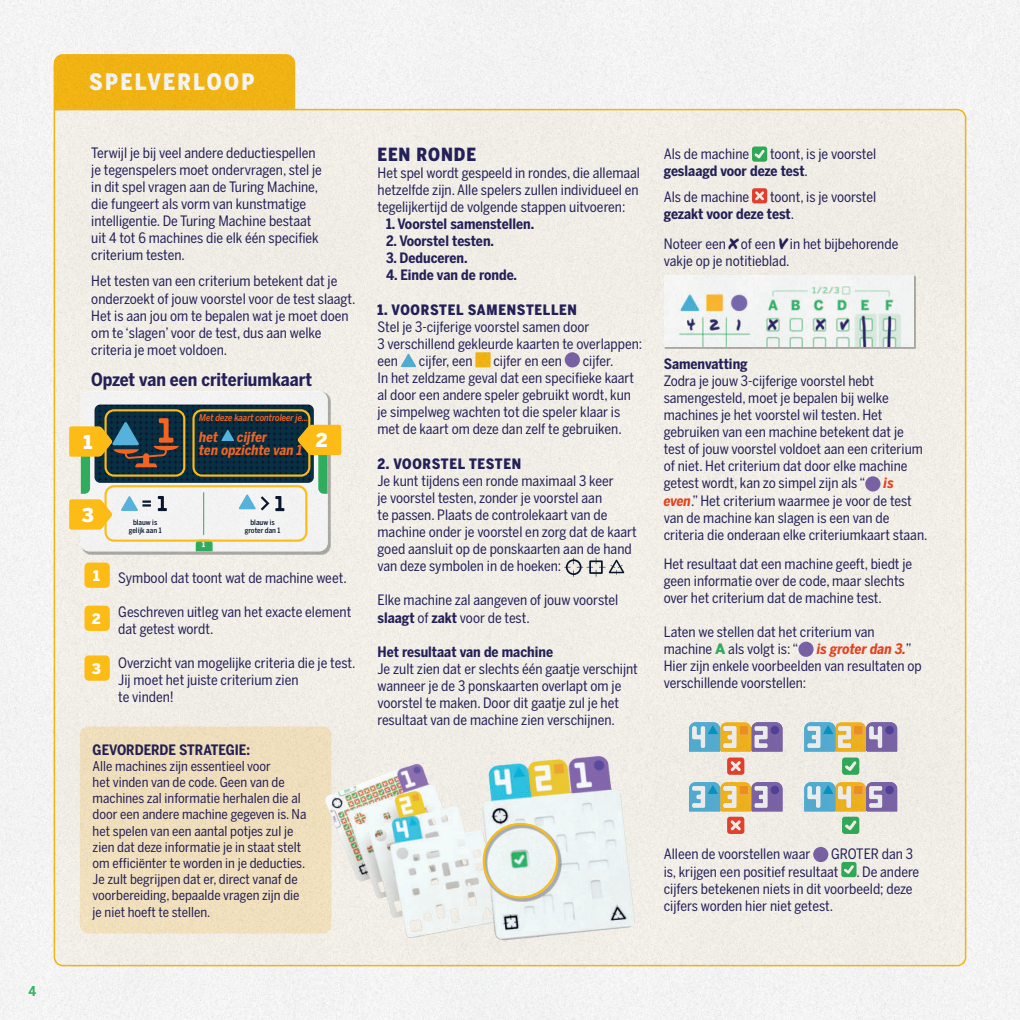
<style>
.page{position:relative;width:1020px;height:1020px;background:#f3f3f3}
.page>*{position:absolute;margin:0;border:0;box-sizing:border-box;transform-origin:0 0}
.t1{font:900 22.5px "Benton Sans Condensed";letter-spacing:.1em;color:#fff}
.t2{font:900 19.05px "Benton Sans";color:#fff}
.t3{font:700 18px "Benton Sans Condensed";color:#26225d}
.t4{font:900 18px "Benton Sans Condensed";letter-spacing:.05em;color:#26225d}
.t5{font:900 14.4px "Benton Sans";color:#fff}
.t6{font:14.25px/17.1px "Benton Sans Condensed";color:#26225d}
.t7{font:700 14.25px/17.1px "Benton Sans Condensed";color:#26225d}
.t8{font:900 14.25px "Benton Sans Condensed";letter-spacing:.05em;color:#26225d}
.t9{font:italic 700 13.8px/13.8px "Benton Sans Condensed";color:#f36421;text-align:center}
.t10{font:13.5px/16.2px "Benton Sans Condensed";color:#26225d}
.t11{font:700 13.5px "Benton Sans Condensed";color:#32b562}
.t12{font:italic 500 9.45px "Benton Sans Condensed";letter-spacing:-.01em;color:#f36421}
.t13{font:500 7.35px/8.9px "Benton Sans Condensed";color:#0b182f;text-align:center}
.t14{font:900 7.05px "Benton Sans Condensed";color:#fff}
.s1{font-weight:700}
.s2{font-weight:400}
.s3{font-family:"Permanent Marker";font-size:15px}
.s4{font-weight:700;font-style:italic;color:#ef4522}
.s5{font-family:"Benton Sans";font-weight:900;color:#32b562}
</style>
<div class="page">
<div style="left:53px;top:108px;width:914px;height:859px;background:#f1eee7"></div>
<div style="left:80px;top:726px;width:251px;height:207px;background:#f0dfbc;border-radius:9px"></div>
<div style="left:82px;top:392px;width:249px;height:163px;background:#231f20;opacity:.35"></div>
<svg style="left:69px;top:391px;width:272px;height:160px"></svg>
<img style="left:689px;top:752px;width:93px;height:1px">
<svg style="left:689px;top:722px;width:93px;height:30px;background:#a4a397"></svg>
<img style="left:692px;top:726px;width:13px;height:22px">
<div style="left:727px;top:757px;width:17px;height:18px;background:#e0402e;border-radius:3px"></div>
<svg style="left:730px;top:761px;width:11px;height:10px"></svg>
<div style="left:727px;top:816px;width:17px;height:18px;background:#e0412e;border-radius:3px"></div>
<svg style="left:730px;top:820px;width:11px;height:10px"></svg>
<img style="left:689px;top:811px;width:93px;height:1px">
<svg style="left:689px;top:782px;width:93px;height:29px;background:#a3a296"></svg>
<img style="left:692px;top:786px;width:13px;height:21px">
<img style="left:804px;top:752px;width:93px;height:1px">
<svg style="left:804px;top:722px;width:93px;height:30px;background:#a1a198"></svg>
<img style="left:807px;top:726px;width:13px;height:22px">
<div style="left:842px;top:757px;width:17px;height:18px;background:#30a758;border-radius:3px"></div>
<svg style="left:845px;top:761px;width:11px;height:10px"></svg>
<div style="left:842px;top:816px;width:17px;height:18px;background:#31a858;border-radius:3px"></div>
<svg style="left:845px;top:820px;width:11px;height:10px"></svg>
<img style="left:804px;top:811px;width:93px;height:1px">
<svg style="left:804px;top:782px;width:93px;height:29px;background:#a3a295"></svg>
<img style="left:807px;top:786px;width:13px;height:21px">
<svg style="left:53px;top:53px;width:243px;height:57px;background:#f0b41a"></svg>
<div style="left:84px;top:562px;width:26px;height:26px;background:#fdbc15;border-radius:4px"></div>
<div style="left:84px;top:605px;width:26px;height:26px;background:#fdbc15;border-radius:4px"></div>
<div style="left:84px;top:655px;width:26px;height:26px;background:#fdbc15;border-radius:4px"></div>
<div style="left:664px;top:276px;width:252px;height:73px;background:#231f20;opacity:.35"></div>
<img style="left:665px;top:276px;width:248px;height:70px">
<img style="left:322px;top:760px;width:151px;height:187px">
<img style="left:473px;top:752px;width:169px;height:203px">
<div style="left:483px;top:823px;width:79px;height:79px;background:#231f20;opacity:.35"></div>
<div style="left:483px;top:823px;width:75px;height:75px;border:2px solid #fdbc15;border-radius:50%"></div>
<p class="t11" style="left:28px;top:983px;width:9px">4</p>
<h1 class="t1" style="left:89px;top:69px;width:167px">SPELVERLOOP</h1>
<p class="t6" style="left:91px;top:145px;width:232px">Terwijl je bij veel andere deductiespellen je tegenspelers moet ondervragen, stel je in dit spel vragen aan de Turing Machine, die fungeert als vorm van kunstmatige intelligentie. De Turing Machine bestaat uit 4 tot 6 machines die elk één specifiek criterium testen.</p>
<p class="t6" style="left:91px;top:274px;width:266px">Het testen van een criterium betekent dat je onderzoekt of jouw voorstel voor de test slaagt.<br>Het is aan jou om te bepalen wat je moet doen om te ‘slagen’ voor de test, dus aan welke criteria je moet voldoen.</p>
<p class="t3" style="left:91px;top:372px;width:222px">Opzet van een criteriumkaart</p>
<p class="t12" style="left:199px;top:414px;width:111px">Met deze kaart controleer je...</p>
<p class="t9" style="left:199px;top:431px;width:105px">cijfer<br>ten opzichte van 1</p>
<p class="t9" style="left:199px;top:431px;width:21px">het</p>
<h2 class="t2" style="left:83px;top:431px;width:10px">1</h2>
<h2 class="t2" style="left:316px;top:430px;width:13px">2</h2>
<h2 class="t2" style="left:82px;top:504px;width:14px">3</h2>
<p class="t5" style="left:93px;top:567px;width:8px">1</p>
<p class="t5" style="left:92px;top:610px;width:10px">2</p>
<p class="t5" style="left:92px;top:660px;width:11px">3</p>
<p class="t13" style="left:129px;top:518px;width:34px">blauw is gelijk aan 1</p>
<p class="t13" style="left:245px;top:518px;width:37px">blauw is groter dan 1</p>
<p class="t14" style="left:202px;top:541px;width:4px">1</p>
<p class="t6" style="left:118px;top:570px;width:230px">Symbool dat toont wat de machine weet.</p>
<p class="t6" style="left:118px;top:604px;width:235px">Geschreven uitleg van het exacte element dat getest wordt.</p>
<p class="t6" style="left:118px;top:655px;width:239px">Overzicht van mogelijke criteria die je test.<br>Jij moet het juiste criterium zien<br>te vinden!</p>
<p class="t7" style="left:93px;top:741px;width:159px">GEVORDERDE STRATEGIE:</p>
<p class="t10" style="left:93px;top:759px;width:215px">Alle machines zijn essentieel voor<br>het vinden van de code. Geen van de machines zal informatie herhalen die al door een andere machine gegeven is. Na het spelen van een aantal potjes zul je zien dat deze informatie je in staat stelt om efficiënter te worden in je deducties.<br>Je zult begrijpen dat er, direct vanaf de voorbereiding, bepaalde vragen zijn die je niet hoeft te stellen.</p>
<p class="t4" style="left:377px;top:144px;width:100px">EEN RONDE</p>
<p class="t6" style="left:377px;top:165px;width:264px;text-align:justify">Het spel wordt gespeeld in rondes, die allemaal hetzelfde zijn. Alle spelers zullen individueel en tegelijkertijd de volgende stappen uitvoeren:</p>
<p class="t7" style="left:386px;top:217px;width:150px">1. Voorstel samenstellen.</p>
<p class="t7" style="left:386px;top:234px;width:110px">2. Voorstel testen.</p>
<p class="t7" style="left:386px;top:251px;width:83px">3. Deduceren.</p>
<p class="t7" style="left:386px;top:268px;width:132px">4. Einde van de ronde.</p>
<p class="t8" style="left:377px;top:301px;width:201px">1. VOORSTEL SAMENSTELLEN</p>
<p class="t6" style="left:377px;top:319px;width:266px">Stel je 3-cijferige voorstel samen door<br>3 verschillend gekleurde kaarten te overlappen: een</p>
<p class="t6" style="left:377px;top:353px;width:258px;text-indent:205px">cijfer.<br>In het zeldzame geval dat een specifieke kaart al door een andere speler gebruikt wordt, kun je simpelweg wachten tot die speler klaar is met de kaart om deze dan zelf te gebruiken.</p>
<p class="t8" style="left:377px;top:455px;width:145px">2. VOORSTEL TESTEN</p>
<p class="t6" style="left:377px;top:473px;width:261px">Je kunt tijdens een ronde maximaal 3 keer<br>je voorstel testen, zonder je voorstel aan<br>te passen. Plaats de controlekaart van de machine onder je voorstel en zorg dat de kaart goed aansluit op de ponskaarten aan de hand van deze symbolen in de hoeken:</p>
<p class="t6" style="left:377px;top:593px;width:242px">Elke machine zal aangeven of jouw voorstel <span class="s1">slaagt</span> of <span class="s1">zakt</span> voor de test.</p>
<p class="t7" style="left:377px;top:643px;width:177px">Het resultaat van de machine</p>
<p class="t6" style="left:377px;top:661px;width:262px">Je zult zien dat er slechts één gaatje verschijnt wanneer je de 3 ponskaarten overlapt om je voorstel te maken. Door dit gaatje zul je het resultaat van de machine zien verschijnen.</p>
<p class="t6" style="left:419px;top:353px;width:55px">cijfer, een</p>
<p class="t6" style="left:493px;top:353px;width:70px">cijfer en een</p>
<p class="t6" style="left:664px;top:146px;width:87px">Als de machine</p>
<p class="t7" style="left:664px;top:145px;width:214px;text-indent:106px"><span class="s2">toont, is je voorstel </span>geslaagd voor deze test<span class="s2">.</span></p>
<p class="t6" style="left:664px;top:189px;width:87px">Als de machine</p>
<p class="t6" style="left:664px;top:189px;width:214px;text-indent:106px">toont, is je voorstel <span class="s1">gezakt voor deze test</span>.</p>
<p class="t6" style="left:664px;top:236px;width:236px">Noteer een <span class="s3">X</span> of een <span class="s3">V</span> in het bijbehorende vakje op je notitieblad.</p>
<p class="t7" style="left:664px;top:355px;width:85px">Samenvatting</p>
<p class="t6" style="left:664px;top:373px;width:261px">Zodra je jouw 3-cijferige voorstel hebt samengesteld, moet je bepalen bij welke machines je het voorstel wil testen. Het gebruiken van een machine betekent dat je test of jouw voorstel voldoet aan een criterium of niet. Het criterium dat door elke machine getest wordt, kan zo simpel zijn als “</p>
<p class="t6" style="left:664px;top:476px;width:265px;text-indent:220px"><span class="s4">is even</span>.” Het criterium waarmee je voor de test van de machine kan slagen is een van de criteria die onderaan elke criteriumkaart staan.</p>
<p class="t6" style="left:664px;top:556px;width:250px">Het resultaat dat een machine geeft, biedt je geen informatie over de code, maar slechts over het criterium dat de machine test.</p>
<p class="t6" style="left:664px;top:624px;width:212px">Laten we stellen dat het criterium van machine <span class="s5">A</span> als volgt is: “</p>
<p class="t6" style="left:664px;top:641px;width:259px;text-indent:153px"><span class="s4">is groter dan 3.</span>”<br>Hier zijn enkele voorbeelden van resultaten op verschillende voorstellen:</p>
<p class="t6" style="left:664px;top:846px;width:251px;line-height:18px;text-indent:167px">GROTER dan 3 is, krijgen een positief resultaat</p>
<p class="t6" style="left:664px;top:846px;width:148px">Alleen de voorstellen waar</p>
<p class="t6" style="left:664px;top:864px;width:257px;text-indent:193px">. De andere cijfers betekenen niets in dit voorbeeld; deze cijfers worden hier niet getest.</p>
</div>
